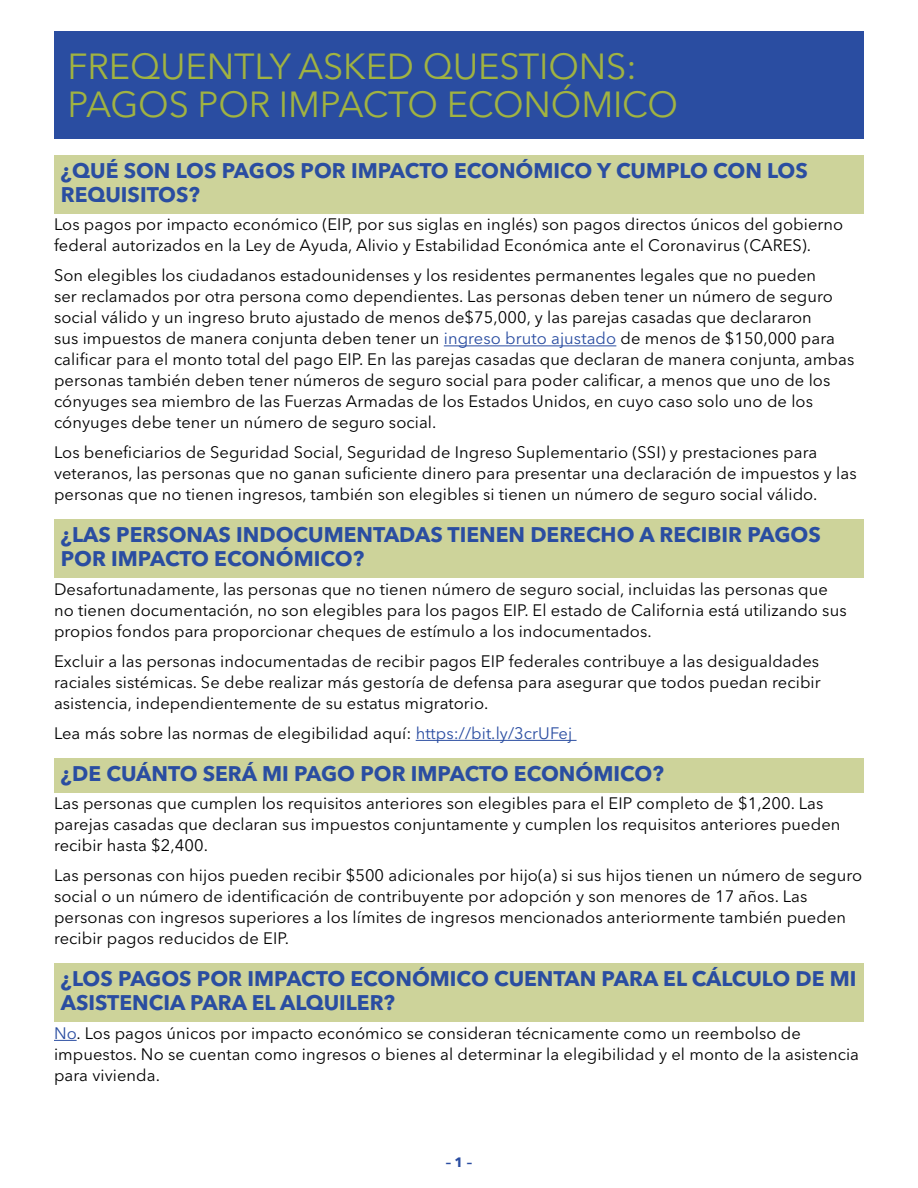
<style>
.page{position:relative;width:918px;height:1188px;background:#fff}
.page>*{position:absolute;margin:0;border:0;box-sizing:border-box;transform-origin:0 0}
.t1{font:46.5px/48px "Avenir Next LT Pro";letter-spacing:-.005em;color:#a1b341}
.t2{font:36px/37.5px "Avenir Next LT Pro";letter-spacing:-.005em;color:#a1b341}
.t3{font:700 21px/24px "Avenir Next LT Pro";color:#2a4da1}
.t4{font:16.5px/21px "Avenir Next LT Pro";letter-spacing:.005em;color:#000}
.t5{font:700 13.5px "Avenir Next LT Pro";color:#2a4da1}
.s1{color:#2a4da1}
</style>
<div class="page">
<div style="left:54px;top:31px;width:810px;height:108px;background:#2a4da1"></div>
<div style="left:54px;top:155px;width:810px;height:59px;background:#cdd39a"></div>
<hr style="left:444px;top:346px;width:172px;height:1px;background:#2a4da1">
<div style="left:54px;top:520px;width:810px;height:58px;background:#cdd39a"></div>
<hr style="left:416px;top:740px;width:161px;height:1px;background:#2a4da1">
<div style="left:54px;top:758px;width:810px;height:35px;background:#cdd39a"></div>
<div style="left:54px;top:964px;width:810px;height:58px;background:#cdd39a"></div>
<svg style="left:54px;top:1040px;width:23px;height:1px"></svg>
<h1 class="t1" style="left:68px;top:38px;width:377px">HEADING 1 HERE<br>HEADING 1 HERE</h1>
<h2 class="t2" style="left:68px;top:48px;width:612px">FREQUENTLY ASKED QUESTIONS:<br>PAGOS POR IMPACTO ECONÓMICO</h2>
<p class="t3" style="left:61px;top:158px;width:749px">¿QUÉ SON LOS PAGOS POR IMPACTO ECONÓMICO Y CUMPLO CON LOS<br>REQUISITOS?</p>
<p class="t4" style="left:54px;top:214px;width:791px">Los pagos por impacto económico (EIP, por sus siglas en inglés) son pagos directos únicos del gobierno federal autorizados en la Ley de Ayuda, Alivio y Estabilidad Económica ante el Coronavirus (CARES).</p>
<p class="t4" style="left:54px;top:265px;width:802px">Son elegibles los ciudadanos estadounidenses y los residentes permanentes legales que no pueden<br>ser reclamados por otra persona como dependientes. Las personas deben tener un número de seguro social válido y un ingreso bruto ajustado de menos de$75,000, y las parejas casadas que declararon<br>sus impuestos de manera conjunta deben tener un <span class="s1">ingreso bruto ajustado</span> de menos de $150,000 para calificar para el monto total del pago EIP. En las parejas casadas que declaran de manera conjunta, ambas personas también deben tener números de seguro social para poder calificar, a menos que uno de los cónyuges sea miembro de las Fuerzas Armadas de los Estados Unidos, en cuyo caso solo uno de los cónyuges debe tener un número de seguro social.</p>
<p class="t4" style="left:54px;top:442px;width:804px">Los beneficiarios de Seguridad Social, Seguridad de Ingreso Suplementario (SSI) y prestaciones para veteranos, las personas que no ganan suficiente dinero para presentar una declaración de impuestos y las personas que no tienen ingresos, también son elegibles si tienen un número de seguro social válido.</p>
<p class="t3" style="left:61px;top:523px;width:762px">¿LAS PERSONAS INDOCUMENTADAS TIENEN DERECHO A RECIBIR PAGOS<br>POR IMPACTO ECONÓMICO?</p>
<p class="t4" style="left:54px;top:579px;width:794px">Desafortunadamente, las personas que no tienen número de seguro social, incluidas las personas que no tienen documentación, no son elegibles para los pagos EIP. El estado de California está utilizando sus propios fondos para proporcionar cheques de estímulo a los indocumentados.</p>
<p class="t4" style="left:54px;top:651px;width:768px;text-align:justify">Excluir a las personas indocumentadas de recibir pagos EIP federales contribuye a las desigualdades raciales sistémicas. Se debe realizar más gestoría de defensa para asegurar que todos puedan recibir asistencia, independientemente de su estatus migratorio.</p>
<p class="t4" style="left:54px;top:723px;width:520px">Lea más sobre las normas de elegibilidad aquí: <span class="s1">https://bit.ly/3crUFej</span></p>
<p class="t3" style="left:61px;top:761px;width:605px">¿DE CUÁNTO SERÁ MI PAGO POR IMPACTO ECONÓMICO?</p>
<p class="t4" style="left:54px;top:793px;width:788px">Las personas que cumplen los requisitos anteriores son elegibles para el EIP completo de $1,200. Las parejas casadas que declaran sus impuestos conjuntamente y cumplen los requisitos anteriores pueden recibir hasta $2,400.</p>
<p class="t4" style="left:54px;top:865px;width:810px">Las personas con hijos pueden recibir $500 adicionales por hijo(a) si sus hijos tienen un número de seguro social o un número de identificación de contribuyente por adopción y son menores de 17 años. Las personas con ingresos superiores a los límites de ingresos mencionados anteriormente también pueden recibir pagos reducidos de EIP.</p>
<p class="t3" style="left:61px;top:967px;width:797px">¿LOS PAGOS POR IMPACTO ECONÓMICO CUENTAN PARA EL CÁLCULO DE MI<br>ASISTENCIA PARA EL ALQUILER?</p>
<p class="t4" style="left:54px;top:1023px;width:807px"><span class="s1">No</span>. Los pagos únicos por impacto económico se consideran técnicamente como un reembolso de impuestos. No se cuentan como ingresos o bienes al determinar la elegibilidad y el monto de la asistencia para vivienda.</p>
<p class="t5" style="left:446px;top:1154px;width:28px">– 1 –</p>
</div>
